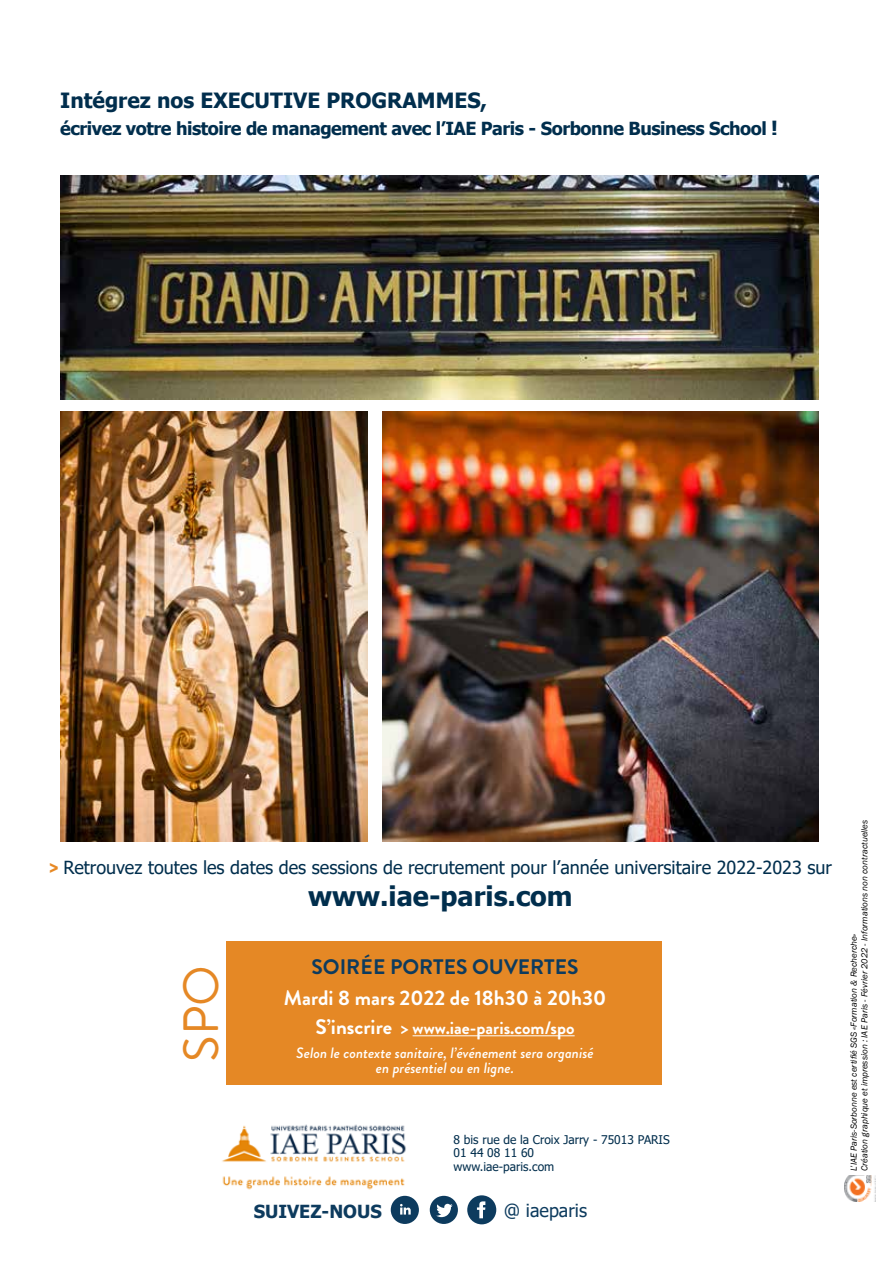
<style>
.page{position:relative;width:893px;height:1263px;background:#fff}
.page>*{position:absolute;margin:0;border:0;box-sizing:border-box;transform-origin:0 0}
.t1{font:49.5px "Brandon Grotesque";color:#e58825}
.t2{font:700 27px "Tahoma";color:#012e4d}
.t3{font:700 21px "Tahoma";color:#012e4d}
.t4{font:700 21px "Brandon Grotesque";color:#fff}
.t5{font:700 21px "Brandon Grotesque";color:#0d3b5e}
.t6{font:18px "Tahoma";color:#012e4d}
.t7{font:700 18px "Tahoma";letter-spacing:-.025em;color:#012e4d}
.t8{font:700 18px "Brandon Grotesque";color:#fff}
.t9{font:700 18px "Tahoma";color:#0d3b5e}
.t10{font:18px "Tahoma";color:#0d3b5e}
.t11{font:italic 500 15px/15px "Brandon Grotesque";color:#fff;text-align:center}
.t12{font:12px/14px "Tahoma";color:#022e4d}
.t13{font:italic 9px/10.8px "Franklin Gothic";color:#000}
.s1{font-size:19.5px}
.s2{font-family:"Franklin Gothic";font-weight:600;color:#e78925}
.s3{font-size:21px}
</style>
<div class="page">
<img style="left:845px;top:1175px;width:30px;height:26px">
<img style="left:60px;top:175px;width:758px;height:224px">
<img style="left:60px;top:412px;width:308px;height:429px">
<img style="left:383px;top:412px;width:435px;height:429px">
<img style="left:222px;top:1124px;width:185px;height:72px">
<svg style="left:467px;top:1195px;width:29px;height:29px"></svg>
<svg style="left:391px;top:1196px;width:28px;height:28px"></svg>
<svg style="left:430px;top:1196px;width:28px;height:28px"></svg>
<div style="left:226px;top:941px;width:436px;height:143px;background:#e58825"></div>
<hr style="left:413px;top:1035px;width:162px;height:1px;background:#fff">
<h3 class="t3" style="left:60px;top:85px;width:428px">Intégrez nos EXECUTIVE PROGRAMMES,</h3>
<h3 class="t7" style="left:60px;top:115px;width:719px">écrivez votre histoire de management avec l’IAE Paris - Sorbonne Business School <span class="s1">!</span></h3>
<h3 class="t6" style="left:49px;top:855px;width:785px"><span class="s2">&gt;</span> Retrouvez toutes les dates des sessions de recrutement pour l’année universitaire 2022-2023 sur</h3>
<h2 class="t2" style="left:308px;top:877px;width:266px">www.iae-paris.com</h2>
<h1 class="t1" style="left:167px;top:1062px;width:98px;rotate:-90deg">SPO</h1>
<h3 class="t5" style="left:311px;top:952px;width:269px">SOIRÉE PORTES OUVERTES</h3>
<h3 class="t4" style="left:284px;top:983px;width:324px">Mardi 8 mars 2022 de 18h30 à 20h30</h3>
<h3 class="t8" style="left:315px;top:1015px;width:261px"><span class="s3">S’inscrire</span> &gt; www.iae-paris.com/spo</h3>
<h3 class="t11" style="left:296px;top:1045px;width:299px">Selon le contexte sanitaire, l’événement sera organisé en présentiel ou en ligne.</h3>
<h3 class="t12" style="left:454px;top:1133px;width:218px">8 bis rue de la Croix Jarry - 75013 PARIS<br>01 44 08 11 60<br>www.iae-paris.com</h3>
<h3 class="t9" style="left:254px;top:1199px;width:130px">SUIVEZ-NOUS</h3>
<h3 class="t10" style="left:504px;top:1198px;width:85px">@ iaeparis</h3>
<p class="t13" style="left:849px;top:1171px;width:353px;rotate:-90deg">L’IAE Paris-Sorbonne est certifié SGS «Formation &amp; Recherche»<br>Création graphique et impression : IAE Paris - Février 2022 - Informations non contractuelles</p>
</div>
